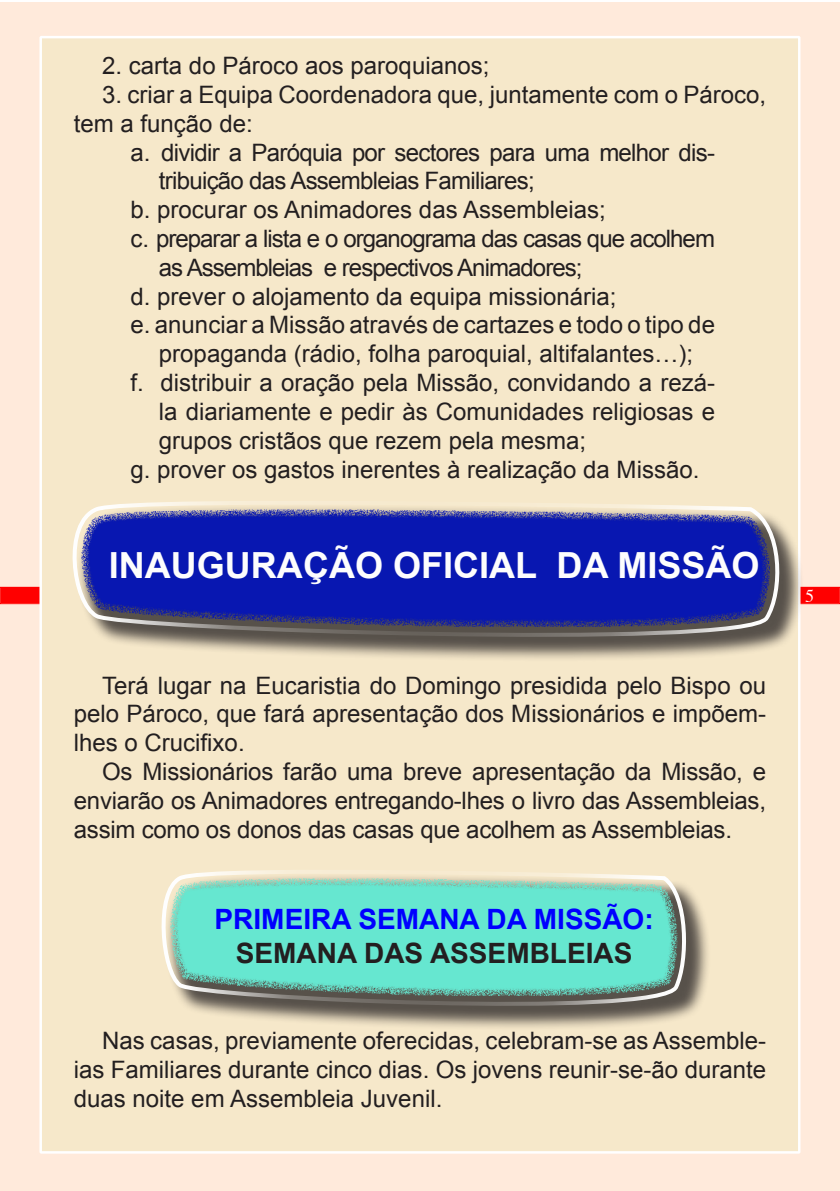
<style>
.page{position:relative;width:840px;height:1191px;background:#fff}
.page>*{position:absolute;margin:0;border:0;box-sizing:border-box;transform-origin:0 0}
.t1{font:700 36px "Arial";color:#fdfdfd}
.t2{font:700 28px "Arial";color:#00f}
.t3{font:700 28px "Arial";color:#231f20}
.t4{font:24px/28.8px "Arial";color:#231f20;text-align:justify}
.t5{font:24px/28.8px "Arial";letter-spacing:-.04em;color:#231f20}
.t6{font:24px/28.8px "Arial";letter-spacing:-.03em;color:#231f20}
.t7{font:18px "Times";color:#fff}
</style>
<div class="page">
<div style="left:0;top:2px;width:839px;height:1189px;background:#ffeadb"></div>
<svg style="left:0;top:586px;width:839px;height:18px"></svg>
<div style="left:1px;top:588px;width:837px;height:14px;border:1px solid #f00"></div>
<div style="left:39px;top:36px;width:761px;height:1117px;background:#f6e8ca;border:2px solid #fff"></div>
<div style="left:164px;top:872px;width:546px;height:158px;background:#231f20;opacity:.75"></div>
<svg style="left:161px;top:870px;width:526px;height:137px;background:#78d3be"></svg>
<div style="left:76px;top:504px;width:727px;height:157px;background:#231f20;opacity:.75"></div>
<svg style="left:72px;top:501px;width:708px;height:138px;background:#333ca7"></svg>
<p class="t4" style="left:102px;top:52px;width:388px">2. carta do Pároco aos paroquianos;</p>
<p class="t4" style="left:74px;top:80px;width:693px;text-indent:28px">3. criar a Equipa Coordenadora que, juntamente com o Pároco, tem a função de:</p>
<p class="t6" style="left:159px;top:138px;width:557px;text-indent:-28px">a. dividir a Paróquia por sectores para uma melhor dis&shy;tribuição das Assembleias Familiares;</p>
<p class="t4" style="left:130px;top:196px;width:476px">b. procurar os Animadores das Assembleias;</p>
<p class="t5" style="left:159px;top:224px;width:557px;text-indent:-28px">c. preparar a lista e o organograma das casas que acolhem as Assembleias e respectivos Animadores;</p>
<p class="t4" style="left:130px;top:282px;width:487px">d. prever o alojamento da equipa missionária;</p>
<p class="t4" style="left:130px;top:311px;width:585px;text-align:center">e. anunciar a Missão através de cartazes e todo o tipo de propaganda (rádio, folha paroquial, altifalantes…);</p>
<p class="t4" style="left:159px;top:368px;width:557px;text-indent:-28px">f. distribuir a oração pela Missão, convidando a rezá&shy;la diariamente e pedir às Comunidades religiosas e grupos cristãos que rezem pela mesma;</p>
<p class="t4" style="left:130px;top:455px;width:570px">g. prover os gastos inerentes à realização da Missão.</p>
<p class="t1" style="left:109px;top:542px;width:652px">INAUGURAÇÃO OFICIAL DA MISSÃO</p>
<p class="t4" style="left:74px;top:671px;width:693px;text-indent:28px">Terá lugar na Eucaristia do Domingo presidida pelo Bispo ou pelo Pároco, que fará apresentação dos Missionários e impõem&shy;lhes o Crucifixo.</p>
<p class="t4" style="left:74px;top:757px;width:693px;text-indent:28px">Os Missionários farão uma breve apresentação da Missão, e enviarão os Animadores entregando-lhes o livro das Assembleias, assim como os donos das casas que acolhem as Assembleias.</p>
<p class="t2" style="left:214px;top:900px;width:440px">PRIMEIRA SEMANA DA MISSÃO:</p>
<p class="t3" style="left:236px;top:934px;width:398px">SEMANA DAS ASSEMBLEIAS</p>
<p class="t4" style="left:74px;top:1026px;width:693px;text-indent:28px">Nas casas, previamente oferecidas, celebram-se as Assemble&shy;ias Familiares durante cinco dias. Os jovens reunir-se-ão durante duas noite em Assembleia Juvenil.</p>
<p class="t7" style="left:804px;top:579px;width:10px">5</p>
</div>
